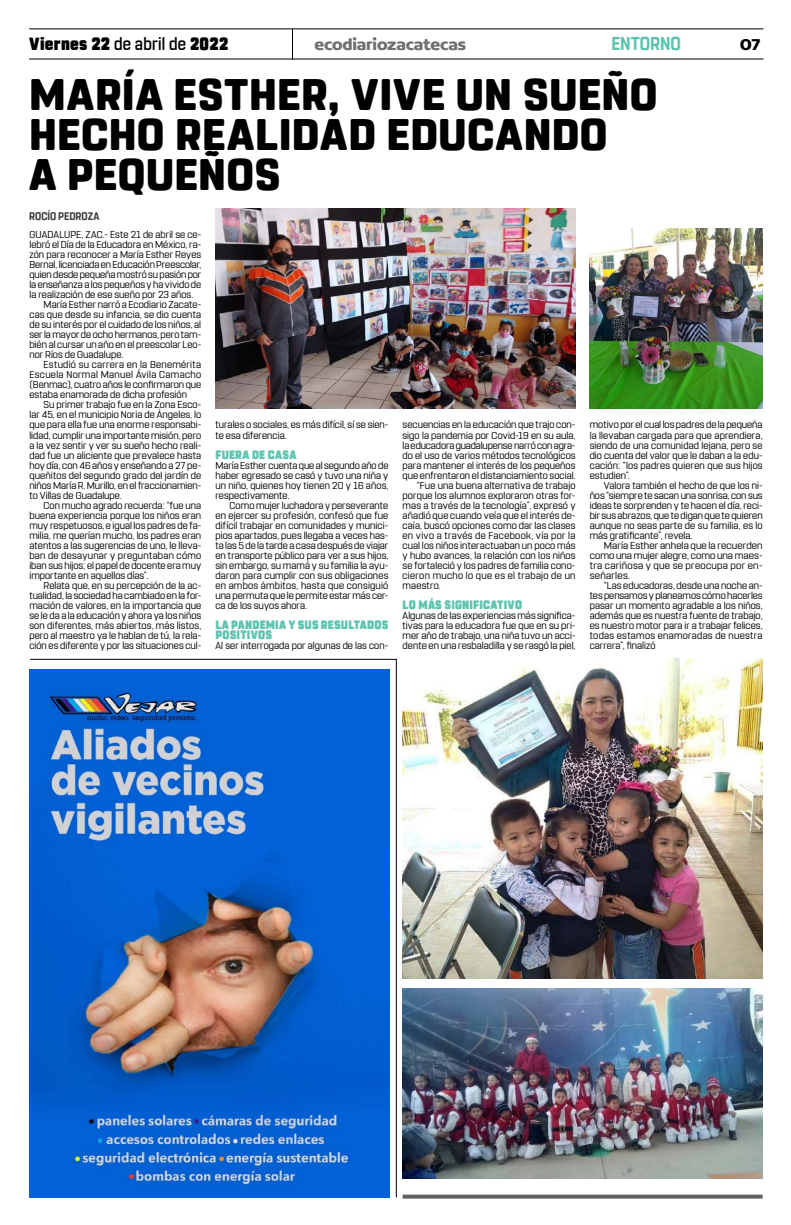
<style>
.page{position:relative;width:791px;height:1225px;background:#fff}
.page>*{position:absolute;margin:0;border:0;box-sizing:border-box;transform-origin:0 0}
.t1{font:800 44px/40px "Rohn Rounded";letter-spacing:.01em;color:#000}
.t2{font:700 18.6px "Rohn Rounded";letter-spacing:-.005em;color:#5ec4af;scale:.91 1}
.t3{font:900 17.6px "Rohn Rounded";letter-spacing:.015em;color:#000;scale:.91 1}
.t4{font:700 16.9px "Concord";letter-spacing:-.01em;color:#706f6f}
.t5{font:700 16.9px "Concord";color:#000}
.t6{font:900 12.1px/10px "Rohn Rounded";letter-spacing:.02em;color:#5ec4af;scale:.91 1}
.t7{font:700 11px "Rohn Rounded";letter-spacing:.005em;color:#3d3d3d;scale:.91 1}
.t8{font:10px/10px "Rohn Rounded";letter-spacing:.005em;color:#000;text-align:justify}
.t9{font:10px "Rohn Rounded";letter-spacing:.03em;color:#000}
.t10{font:10px "Rohn Rounded";letter-spacing:.025em;color:#000}
.s1{font-weight:500}
</style>
<div class="page">
<hr style="left:29px;top:28px;width:734px;height:1px;background:#000">
<hr style="left:29px;top:59px;width:734px;height:1px;background:#000">
<hr style="left:292px;top:29px;width:1px;height:31px;background:#000">
<svg style="left:29px;top:658px;width:368px;height:540px"></svg>
<img style="left:29px;top:669px;width:360px;height:528px">
<svg style="left:403px;top:1194px;width:360px;height:4px"></svg>
<img style="left:403px;top:658px;width:360px;height:320px">
<img style="left:590px;top:228px;width:173px;height:180px">
<img style="left:215px;top:208px;width:360px;height:200px">
<img style="left:403px;top:988px;width:360px;height:190px">
<h3 class="t3" style="left:29px;top:33px;width:220px">Viernes 22 <span class="s1">de abril de</span> 2022</h3>
<h3 class="t4" style="left:314px;top:34px;width:153px">ecodiariozacatecas</h3>
<h2 class="t2" style="left:611px;top:32px;width:78px">ENTORNO</h2>
<h3 class="t5" style="left:740px;top:34px;width:22px">07</h3>
<h1 class="t1" style="left:29px;top:75px;width:630px">MARÍA ESTHER, VIVE UN SUEÑO<br>HECHO REALIDAD EDUCANDO<br>A PEQUEÑOS</h1>
<p class="t8" style="left:29px;top:230px;width:173px">GUADALUPE, ZAC.- Este 21 de abril se ce-</p>
<p class="t8" style="left:29px;top:240px;width:173px">lebró el Día de la Educadora en México, ra-</p>
<p class="t8" style="left:29px;top:250px;width:173px">zón para reconocer a María Esther Reyes</p>
<p class="t8" style="left:29px;top:260px;width:173px">Bernal, licenciada en Educación Preescolar,</p>
<p class="t8" style="left:29px;top:270px;width:173px">quien desde pequeña mostró su pasión por</p>
<p class="t8" style="left:29px;top:280px;width:173px">la enseñanza a los pequeños y ha vivido de</p>
<p class="t8" style="left:29px;top:290px;width:165px">la realización de ese sueño por 23 años.</p>
<p class="t8" style="left:44px;top:300px;width:159px">María Esther narró a Ecodiario Zacate-</p>
<p class="t8" style="left:29px;top:310px;width:173px">cas que desde su infancia, se dio cuenta</p>
<p class="t8" style="left:29px;top:320px;width:173px">de su interés por el cuidado de los niños, al</p>
<p class="t8" style="left:29px;top:330px;width:173px">ser la mayor de ocho hermanos, pero tam-</p>
<p class="t8" style="left:29px;top:340px;width:173px">bién al cursar un año en el preescolar Leo-</p>
<p class="t8" style="left:29px;top:350px;width:96px">nor Ríos de Guadalupe.</p>
<p class="t9" style="left:44px;top:359px;width:159px">Estudió su carrera en la Benemérita</p>
<p class="t9" style="left:29px;top:369px;width:173px">Escuela Normal Manuel Ávila Camacho</p>
<p class="t8" style="left:29px;top:380px;width:173px">(Benmac), cuatro años le confirmaron que</p>
<p class="t8" style="left:29px;top:390px;width:159px">estaba enamorada de dicha profesión</p>
<p class="t8" style="left:44px;top:400px;width:159px">Su primer trabajo fue en la Zona Esco-</p>
<p class="t8" style="left:29px;top:410px;width:173px">lar 45, en el municipio Noria de Ángeles, lo</p>
<p class="t8" style="left:29px;top:420px;width:173px">que para ella fue una enorme responsabi-</p>
<p class="t8" style="left:29px;top:430px;width:173px">lidad, cumplir una importante misión, pero</p>
<p class="t8" style="left:29px;top:440px;width:173px">a la vez sentir y ver su sueño hecho reali-</p>
<p class="t8" style="left:29px;top:450px;width:173px">dad fue un aliciente que prevalece hasta</p>
<p class="t8" style="left:29px;top:460px;width:173px">hoy día, con 46 años y enseñando a 27 pe-</p>
<p class="t8" style="left:29px;top:470px;width:173px">queñitos del segundo grado del jardín de</p>
<p class="t8" style="left:29px;top:480px;width:173px">niños María R. Murillo, en el fraccionamien-</p>
<p class="t8" style="left:29px;top:490px;width:94px">to Villas de Guadalupe.</p>
<p class="t8" style="left:44px;top:500px;width:159px">Con mucho agrado recuerda: “fue una</p>
<p class="t8" style="left:29px;top:510px;width:173px">buena experiencia porque los niños eran</p>
<p class="t8" style="left:29px;top:520px;width:173px">muy respetuosos, e igual los padres de fa-</p>
<p class="t8" style="left:29px;top:530px;width:173px">milia, me querían mucho, los padres eran</p>
<p class="t8" style="left:29px;top:540px;width:173px">atentos a las sugerencias de uno, le lleva-</p>
<p class="t10" style="left:29px;top:549px;width:173px">ban de desayunar y preguntaban cómo</p>
<p class="t8" style="left:29px;top:560px;width:173px">iban sus hijos; el papel de docente era muy</p>
<p class="t8" style="left:29px;top:570px;width:120px">importante en aquellos días”.</p>
<p class="t8" style="left:44px;top:580px;width:159px">Relata que, en su percepción de la ac-</p>
<p class="t8" style="left:29px;top:590px;width:173px">tualidad, la sociedad ha cambiado en la for-</p>
<p class="t8" style="left:29px;top:600px;width:173px">mación de valores, en la importancia que</p>
<p class="t8" style="left:29px;top:610px;width:173px">se le da a la educación y ahora ya los niños</p>
<p class="t8" style="left:29px;top:620px;width:173px">son diferentes, más abiertos, más listos,</p>
<p class="t8" style="left:29px;top:630px;width:173px">pero al maestro ya le hablan de tú, la rela-</p>
<p class="t8" style="left:29px;top:640px;width:173px">ción es diferente y por las situaciones cul-</p>
<p class="t7" style="left:29px;top:210px;width:79px">ROCÍO PEDROZA</p>
<p class="t8" style="left:215px;top:420px;width:174px">turales o sociales, es más difícil, sí se sien&shy;te esa diferencia.</p>
<p class="t6" style="left:215px;top:449px;width:90px">FUERA DE CASA</p>
<p class="t8" style="left:215px;top:460px;width:174px">María Esther cuenta que al segundo año de haber egresado se casó y tuvo una niña y un niño, quienes hoy tienen 20 y 16 años, respectivamente.</p>
<p class="t8" style="left:215px;top:500px;width:174px;text-indent:14px">Como mujer luchadora y perseverante en ejercer su profesión, confesó que fue difícil trabajar en comunidades y munici&shy;pios apartados, pues llegaba a veces has&shy;ta las 5 de la tarde a casa después de viajar en transporte público para ver a sus hijos, sin embargo, su mamá y su familia la ayu&shy;daron para cumplir con sus obligaciones en ambos ámbitos, hasta que consiguió una permuta que le permite estar más cer&shy;ca de los suyos ahora.</p>
<p class="t6" style="left:215px;top:619px;width:192px">LA PANDEMIA Y SUS RESULTADOS<br>POSITIVOS</p>
<p class="t8" style="left:215px;top:640px;width:174px">Al ser interrogada por algunas de las con-</p>
<p class="t8" style="left:403px;top:420px;width:174px">secuencias en la educación que trajo con-</p>
<p class="t8" style="left:403px;top:430px;width:174px">sigo la pandemia por Covid-19 en su aula,</p>
<p class="t8" style="left:403px;top:440px;width:174px">la educadora guadalupense narró con agra-</p>
<p class="t8" style="left:403px;top:450px;width:174px">do el uso de varios métodos tecnológicos</p>
<p class="t8" style="left:403px;top:460px;width:174px">para mantener el interés de los pequeños</p>
<p class="t8" style="left:403px;top:470px;width:174px">que enfrentaron el distanciamiento social.</p>
<p class="t8" style="left:417px;top:480px;width:160px">“Fue una buena alternativa de trabajo</p>
<p class="t8" style="left:403px;top:490px;width:174px">porque los alumnos exploraron otras for-</p>
<p class="t8" style="left:403px;top:500px;width:174px">mas a través de la tecnología”, expresó y</p>
<p class="t8" style="left:403px;top:510px;width:174px">añadió que cuando veía que el interés de-</p>
<p class="t8" style="left:403px;top:520px;width:174px">caía, buscó opciones como dar las clases</p>
<p class="t9" style="left:403px;top:529px;width:174px">en vivo a través de Facebook, vía por la</p>
<p class="t8" style="left:403px;top:540px;width:174px">cual los niños interactuaban un poco más</p>
<p class="t8" style="left:403px;top:550px;width:174px">y hubo avances, la relación con los niños</p>
<p class="t8" style="left:403px;top:560px;width:174px">se fortaleció y los padres de familia cono-</p>
<p class="t9" style="left:403px;top:569px;width:174px">cieron mucho lo que es el trabajo de un</p>
<p class="t8" style="left:403px;top:580px;width:40px">maestro.</p>
<p class="t6" style="left:403px;top:599px;width:133px">LO MÁS SIGNIFICATIVO</p>
<p class="t8" style="left:403px;top:610px;width:174px">Algunas de las experiencias más significa&shy;tivas para la educadora fue que en su pri&shy;mer año de trabajo, una niña tuvo un acci&shy;dente en una resbaladilla y se rasgó la piel,</p>
<p class="t8" style="left:590px;top:420px;width:174px">motivo por el cual los padres de la pequeña la llevaban cargada para que aprendiera, siendo de una comunidad lejana, pero se dio cuenta del valor que le daban a la edu&shy;cación: “los padres quieren que sus hijos estudien”.</p>
<p class="t8" style="left:590px;top:480px;width:174px;text-indent:14px">Valora también el hecho de que los ni&shy;ños “siempre te sacan una sonrisa, con sus ideas te sorprenden y te hacen el día, reci&shy;bir sus abrazos, que te digan que te quieren aunque no seas parte de su familia, es lo más gratificante”, revela.</p>
<p class="t8" style="left:590px;top:540px;width:174px;text-indent:14px">María Esther anhela que la recuerden como una mujer alegre, como una maes&shy;tra cariñosa y que se preocupa por en&shy;señarles.</p>
<p class="t8" style="left:590px;top:580px;width:174px;text-indent:14px">“Las educadoras, desde una noche an&shy;tes pensamos y planeamos cómo hacerles pasar un momento agradable a los niños, además que es nuestra fuente de trabajo, es nuestro motor para ir a trabajar felices, todas estamos enamoradas de nuestra carrera”, finalizó</p>
</div>
